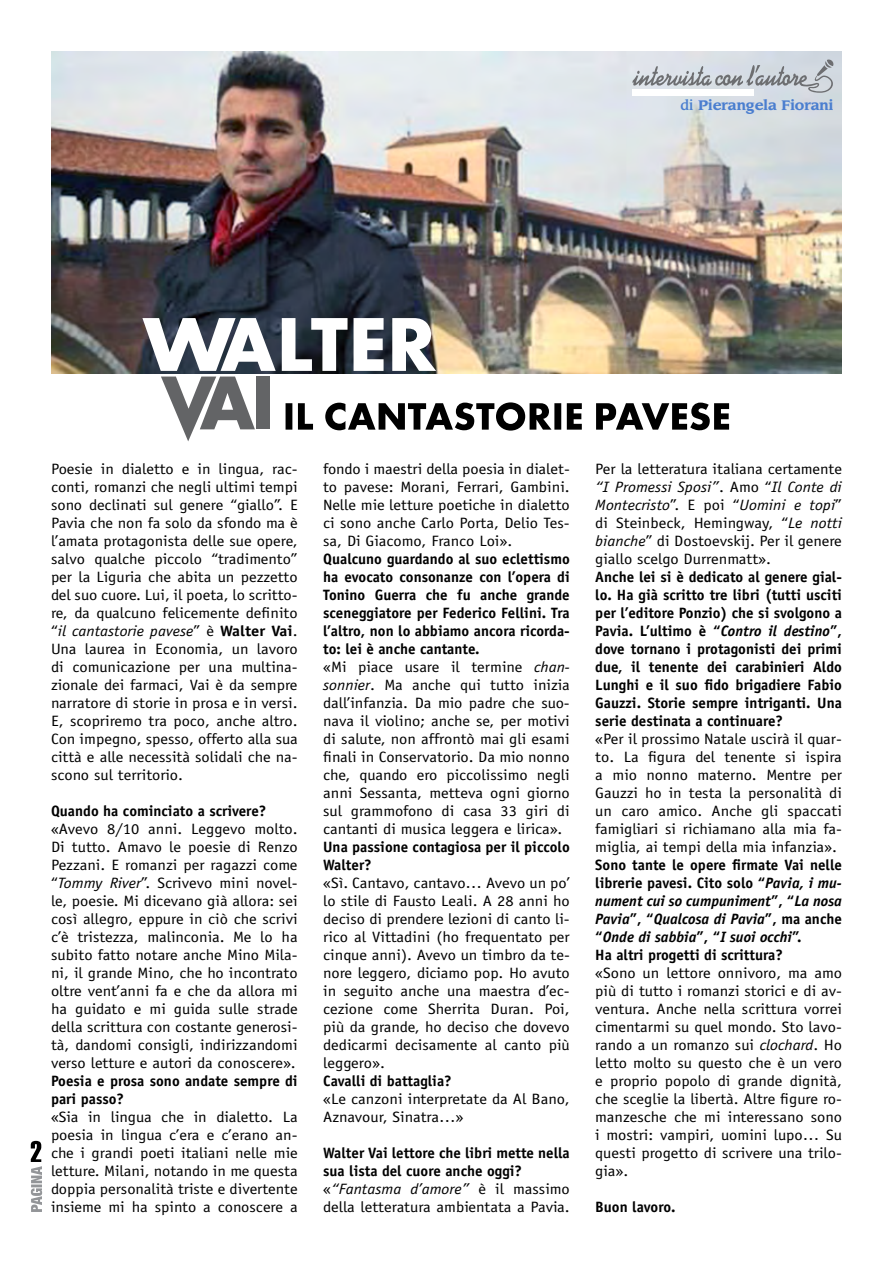
<style>
.page{position:relative;width:893px;height:1263px;background:#fff}
.page>*{position:absolute;margin:0;border:0;box-sizing:border-box;transform-origin:0 0}
.t1{font:15px/18px "Officina Sans";color:#000;text-align:justify;scale:1.1 1}
.t2{font:700 15px/18px "Officina Sans";color:#000}
.t3{font:700 13.65px "Leawood";color:#4a7ecf}
.s1{font-weight:500}
.s2{font-style:italic}
.s3{font-weight:700}
.s4{font-weight:400}
.s5{font-weight:400;font-style:italic}
</style>
<div class="page">
<svg style="left:31px;top:1141px;width:11px;height:71px"></svg>
<img style="left:51px;top:51px;width:791px;height:323px">
<svg style="left:161px;top:377px;width:94px;height:64px"></svg>
<div style="left:256px;top:377px;width:14px;height:52px;background:#636466"></div>
<svg style="left:142px;top:318px;width:134px;height:53px"></svg>
<svg style="left:282px;top:318px;width:66px;height:53px"></svg>
<svg style="left:354px;top:318px;width:30px;height:53px"></svg>
<svg style="left:392px;top:318px;width:44px;height:53px"></svg>
<svg style="left:286px;top:402px;width:443px;height:29px"></svg>
<div style="left:632px;top:90px;width:122px;height:6px;background:#fff"></div>
<svg style="left:633px;top:59px;width:203px;height:34px;background:#c6cbd1"></svg>
<p class="t3" style="left:680px;top:97px;width:154px"><span class="s1">di</span> Pierangela Fiorani</p>
<p class="t1" style="left:51px;top:460px;width:226px">Poesie in dialetto e in lingua, rac&shy;conti, romanzi che negli ultimi tempi sono declinati sul genere “giallo”. E Pavia che non fa solo da sfondo ma è l’amata protagonista delle sue opere, salvo qualche piccolo “tradimento” per la Liguria che abita un pezzetto del suo cuore. Lui, il poeta, lo scritto&shy;re, da qualcuno felicemente definito “<span class="s2">il cantastorie pavese</span>” è <span class="s3">Walter Vai</span>.<br>Una laurea in Economia, un lavoro di comunicazione per una multina&shy;zionale dei farmaci, Vai è da sempre narratore di storie in prosa e in versi.<br>E, scopriremo tra poco, anche altro.<br>Con impegno, spesso, offerto alla sua città e alle necessità solidali che na&shy;scono sul territorio.</p>
<p class="t2" style="left:51px;top:802px;width:217px">Quando ha cominciato a scrivere?</p>
<p class="t1" style="left:51px;top:820px;width:226px">«Avevo 8/10 anni. Leggevo molto.<br>Di tutto. Amavo le poesie di Renzo Pezzani. E romanzi per ragazzi come “<span class="s2">Tommy River</span>”. Scrivevo mini novel&shy;le, poesie. Mi dicevano già allora: sei così allegro, eppure in ciò che scrivi c’è tristezza, malinconia. Me lo ha subito fatto notare anche Mino Mila&shy;ni, il grande Mino, che ho incontrato oltre vent’anni fa e che da allora mi ha guidato e mi guida sulle strade della scrittura con costante generosi&shy;tà, dandomi consigli, indirizzandomi verso letture e autori da conoscere».</p>
<p class="t2" style="left:51px;top:1072px;width:248px">Poesia e prosa sono andate sempre di pari passo?</p>
<p class="t1" style="left:51px;top:1108px;width:226px">«Sia in lingua che in dialetto. La poesia in lingua c’era e c’erano an&shy;che i grandi poeti italiani nelle mie letture. Milani, notando in me questa doppia personalità triste e divertente insieme mi ha spinto a conoscere a</p>
<p class="t1" style="left:323px;top:460px;width:226px">fondo i maestri della poesia in dialet&shy;to pavese: Morani, Ferrari, Gambini.<br>Nelle mie letture poetiche in dialetto ci sono anche Carlo Porta, Delio Tes&shy;sa, Di Giacomo, Franco Loi».</p>
<p class="t1" style="left:323px;top:550px;width:226px;text-align:left"><span class="s3">Qualcuno guardando al suo eclettismo ha evocato consonanze con l’opera di Tonino Guerra che fu anche grande sceneggiatore per Federico Fellini. Tra l’altro, non lo abbiamo ancora ricorda&shy;to: lei è anche cantante.<br></span>«Mi piace usare il termine <span class="s2">chan&shy;sonnier</span>. Ma anche qui tutto inizia dall’infanzia. Da mio padre che suo&shy;nava il violino; anche se, per motivi di salute, non affrontò mai gli esami finali in Conservatorio. Da mio nonno che, quando ero piccolissimo negli anni Sessanta, metteva ogni giorno sul grammofono di casa 33 giri di cantanti di musica leggera e lirica».</p>
<p class="t2" style="left:323px;top:838px;width:248px">Una passione contagiosa per il piccolo<br>Walter?</p>
<p class="t1" style="left:323px;top:874px;width:226px">«Sì. Cantavo, cantavo… Avevo un po’ lo stile di Fausto Leali. A 28 anni ho deciso di prendere lezioni di canto li&shy;rico al Vittadini (ho frequentato per cinque anni). Avevo un timbro da te&shy;nore leggero, diciamo pop. Ho avuto in seguito anche una maestra d’ec&shy;cezione come Sherrita Duran. Poi, più da grande, ho deciso che dovevo dedicarmi decisamente al canto più leggero».</p>
<p class="t2" style="left:323px;top:1072px;width:130px">Cavalli di battaglia?</p>
<p class="t1" style="left:323px;top:1090px;width:226px">«Le canzoni interpretate da Al Bano,<br>Aznavour, Sinatra…»</p>
<p class="t2" style="left:323px;top:1144px;width:248px">Walter Vai lettore che libri mette nella sua lista del cuore anche oggi? <span class="s4">«</span><span class="s5">“Fantasma d’amore”</span> <span class="s4">è il massimo della letteratura ambientata a Pavia.</span></p>
<p class="t1" style="left:595px;top:460px;width:226px">Per la letteratura italiana certamente <span class="s2">“I Promessi Sposi”</span>. Amo “<span class="s2">Il Conte di Montecristo</span>”. E poi “<span class="s2">Uomini e topi</span>” di Steinbeck, Hemingway, “<span class="s2">Le notti bianche</span>” di Dostoevskij. Per il genere giallo scelgo Durrenmatt».</p>
<p class="t2" style="left:595px;top:568px;width:248px;text-align:justify">Anche lei si è dedicato al genere gial&shy;lo. Ha già scritto tre libri (tutti usciti per l’editore Ponzio) che si svolgono a Pavia. L’ultimo è “<span class="s2">Contro il destino</span>”, dove tornano i protagonisti dei primi due, il tenente dei carabinieri Aldo Lunghi e il suo fido brigadiere Fabio Gauzzi. Storie sempre intriganti. Una serie destinata a continuare?</p>
<p class="t1" style="left:595px;top:730px;width:226px">«Per il prossimo Natale uscirà il quar&shy;to. La figura del tenente si ispira a mio nonno materno. Mentre per Gauzzi ho in testa la personalità di un caro amico. Anche gli spaccati famigliari si richiamano alla mia fa&shy;miglia, ai tempi della mia infanzia».</p>
<p class="t2" style="left:595px;top:856px;width:248px">Sono tante le opere firmate Vai nelle librerie pavesi. Cito solo “<span class="s2">Pavia, i mu&shy;nument cui so cumpuniment</span>”, “<span class="s2">La nosa Pavia</span>”, “<span class="s2">Qualcosa di Pavia</span>”, ma anche “<span class="s2">Onde di sabbia</span>”, “<span class="s2">I suoi occhi</span>”.<br>Ha altri progetti di scrittura?</p>
<p class="t1" style="left:595px;top:964px;width:226px">«Sono un lettore onnivoro, ma amo più di tutto i romanzi storici e di av&shy;ventura. Anche nella scrittura vorrei cimentarmi su quel mondo. Sto lavo&shy;rando a un romanzo sui <span class="s2">clochard</span>. Ho letto molto su questo che è un vero e proprio popolo di grande dignità, che sceglie la libertà. Altre figure ro&shy;manzesche che mi interessano sono i mostri: vampiri, uomini lupo… Su questi progetto di scrivere una trilo&shy;gia».</p>
<p class="t2" style="left:595px;top:1198px;width:82px">Buon lavoro.</p>
</div>
